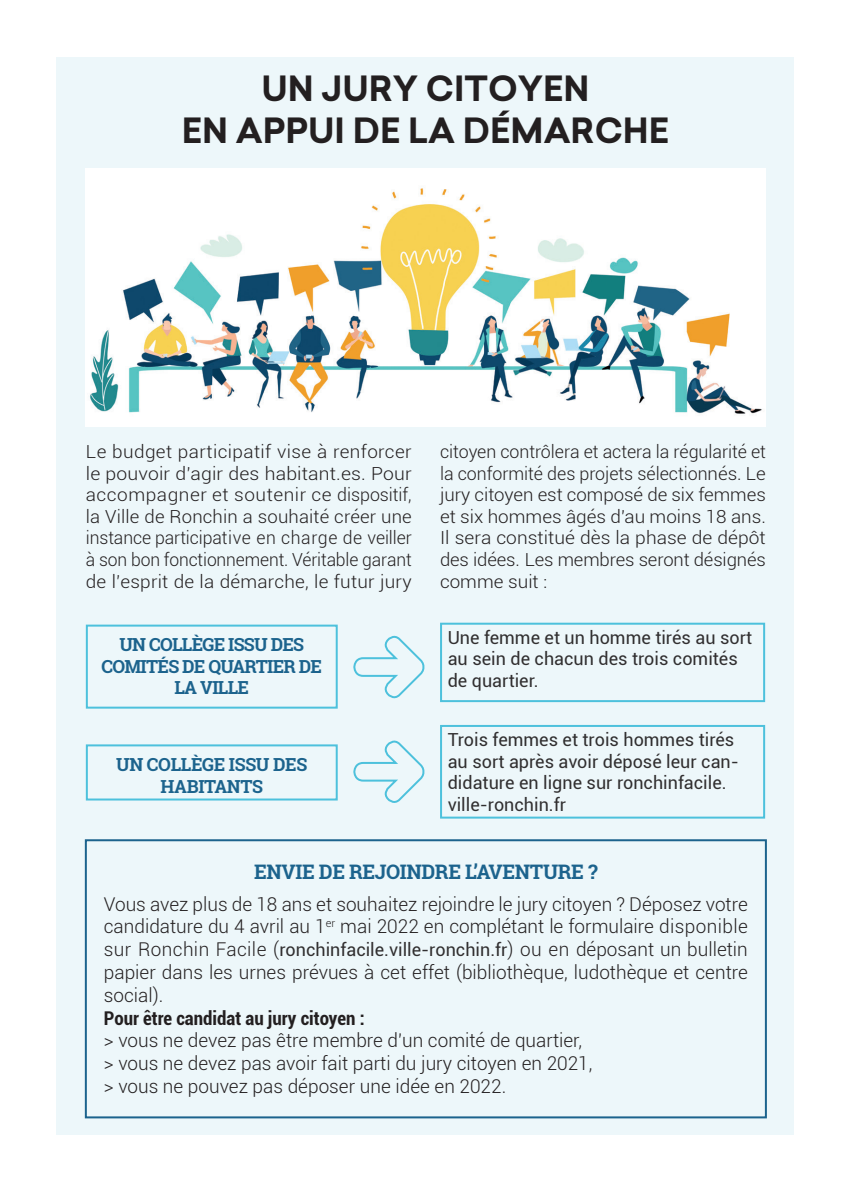
<style>
.page{position:relative;width:851px;height:1191px;background:#fff}
.page>*{position:absolute;margin:0;border:0;box-sizing:border-box;transform-origin:0 0}
.t1{font:700 34px/42px "Sailec";color:#231f20;text-align:center}
.t2{font:700 20px "Roboto Slab";letter-spacing:-.02em;color:#1c638d}
.t3{font:300 19px/22.8px "Roboto";color:#231f20;text-align:justify}
.t4{font:700 condensed 19px "Roboto";color:#231f20}
.t5{font:300 18px/21.6px "Roboto";letter-spacing:-.005em;color:#231f20;text-align:justify;scale:1.05 1}
.t6{font:300 18px/21.6px "Roboto";letter-spacing:-.005em;color:#231f20;text-align:justify}
.TEXTE{font:18px/21.6px "Roboto";color:#312f30}
.t7{font:700 18px/21.6px "Roboto Slab";letter-spacing:-.04em;color:#1c638d;text-align:center}
.t8{font:700 18px/21.6px "Roboto Slab";letter-spacing:-.02em;color:#1c638d;text-align:center}
.s1{font-weight:400;font-size:18px;color:#312f30}
</style>
<div class="page">
<div style="left:57px;top:57px;width:737px;height:1077px;background:#edf7fa"></div>
<img style="left:86px;top:168px;width:679px;height:259px">
<div style="left:85px;top:839px;width:681px;height:279px;border:2px solid #1c638d"></div>
<svg style="left:85px;top:624px;width:253px;height:85px"></svg>
<svg style="left:440px;top:622px;width:326px;height:81px"></svg>
<svg style="left:440px;top:725px;width:326px;height:94px"></svg>
<svg style="left:85px;top:744px;width:253px;height:57px"></svg>
<svg style="left:353px;top:635px;width:72px;height:64px"></svg>
<svg style="left:353px;top:740px;width:72px;height:63px"></svg>
<p class="t1" style="left:182px;top:68px;width:489px">UN JURY CITOYEN<br>EN APPUI DE LA DÉMARCHE</p>
<p class="t5" style="left:86px;top:440px;width:312px">Le budget participatif vise à renforcer le pouvoir d’agir des habitant.es. Pour accompagner et soutenir ce dispositif, la Ville de Ronchin a souhaité créer une instance participative en charge de veiller à son bon fonctionnement. Véritable garant de l’esprit de la démarche, le futur jury</p>
<p class="t6" style="left:440px;top:440px;width:327px">citoyen contrôlera et actera la régularité et la conformité des projets sélectionnés. Le jury citoyen est composé de six femmes et six hommes âgés d'au moins 18 ans.<br>Il sera constitué dès la phase de dépôt des idées. Les membres seront désignés comme suit :</p>
<p class="t7" style="left:101px;top:633px;width:222px">UN COLLÈGE ISSU DES<br>COMITÉS DE QUARTIER DE<br>LA VILLE</p>
<p class="TEXTE" style="left:447px;top:626px;width:306px">Une femme et un homme tirés au sort au sein de chacun des trois comités de quartier.</p>
<p class="TEXTE" style="left:447px;top:728px;width:293px">Trois femmes et trois hommes tirés au sort après avoir déposé leur can&shy;didature en ligne sur ronchinfacile. ville-ronchin.fr</p>
<p class="t8" style="left:116px;top:753px;width:193px">UN COLLÈGE ISSU DES<br>HABITANTS</p>
<p class="t2" style="left:254px;top:858px;width:345px">ENVIE DE REJOINDRE L’AVENTURE ?</p>
<p class="t3" style="left:104px;top:891px;width:645px">Vous avez plus de 18 ans et souhaitez rejoindre le jury citoyen ? Déposez votre candidature du 4 avril au 1<sup>er</sup> mai 2022 en complétant le formulaire disponible sur Ronchin Facile (<span class="s1">ronchinfacile.ville-ronchin.fr</span>) ou en déposant un bulletin papier dans les urnes prévues à cet effet (bibliothèque, ludothèque et centre social).</p>
<p class="t4" style="left:104px;top:1004px;width:262px">Pour être candidat au jury citoyen :</p>
<p class="t3" style="left:104px;top:1028px;width:480px">&gt; vous ne devez pas être membre d'un comité de quartier,</p>
<p class="t3" style="left:104px;top:1051px;width:490px">&gt; vous ne devez pas avoir fait parti du jury citoyen en 2021,</p>
<p class="t3" style="left:104px;top:1074px;width:404px">&gt; vous ne pouvez pas déposer une idée en 2022.</p>
</div>
